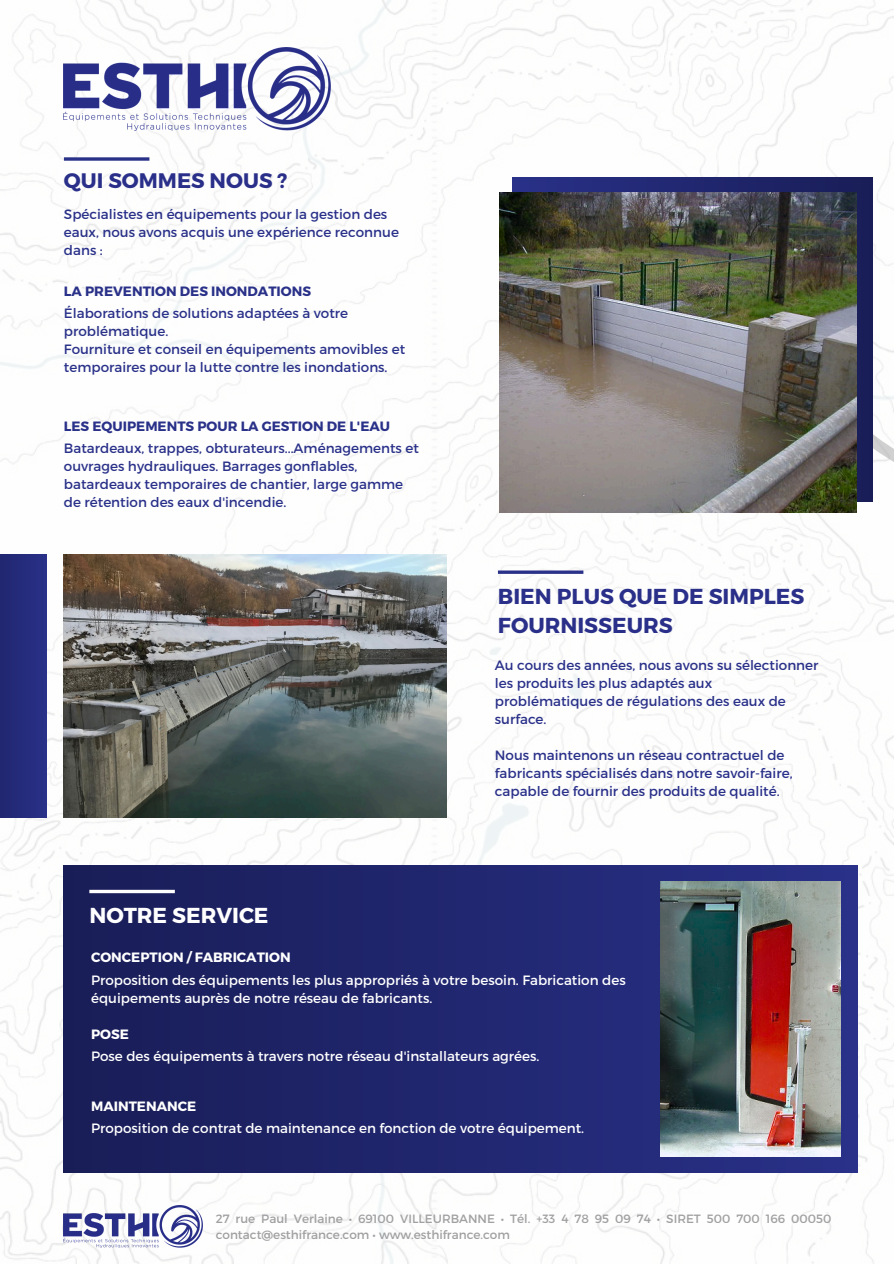
<style>
.page{position:relative;width:894px;height:1264px;background:#fff}
.page>*{position:absolute;margin:0;border:0;box-sizing:border-box;transform-origin:0 0}
.t1{font:700 21.6px/29.2px "Montserrat";color:#2a3089}
.t2{font:700 21.6px "Montserrat";color:#fff}
.t3{font:700 21px "Montserrat";color:#2a3089}
.t4{font:13.5px/18px "Montserrat";color:#2a3189}
.t5{font:13.5px/22.5px "Montserrat";color:#fff}
.t6{font:12px/16px "Montserrat";color:#a0a0a2}
.s1{font-weight:700}
</style>
<div class="page">
<img style="left:0;top:0;width:893px;height:1263px">
<svg style="left:739px;top:169px;width:154px;height:399px"></svg>
<svg style="left:512px;top:178px;width:360px;height:323px;background:#212663"></svg>
<img style="left:499px;top:192px;width:357px;height:321px">
<svg style="left:64px;top:157px;width:85px;height:4px"></svg>
<svg style="left:498px;top:570px;width:85px;height:4px"></svg>
<div style="left:64px;top:865px;width:792px;height:307px;background:linear-gradient(to right,#181d57,#2a3289)"></div>
<svg style="left:89px;top:889px;width:86px;height:4px"></svg>
<div style="left:0;top:554px;width:46px;height:263px;background:#252b7b"></div>
<img style="left:64px;top:48px;width:267px;height:83px">
<img style="left:64px;top:1205px;width:138px;height:42px">
<img style="left:64px;top:554px;width:382px;height:263px">
<img style="left:660px;top:881px;width:180px;height:275px">
<p class="t3" style="left:64px;top:166px;width:225px">QUI SOMMES NOUS ?</p>
<h1 class="t4" style="left:64px;top:205px;width:336px">Spécialistes en équipements pour la gestion des eaux, nous avons acquis une expérience reconnue dans :</h1>
<h2 class="t4" style="left:64px;top:279px;width:285px;line-height:22.5px"><span class="s1">LA PREVENTION DES INONDATIONS<br></span>Élaborations de solutions adaptées à votre</h2>
<h2 class="t4" style="left:64px;top:322px;width:342px">problématique.<br>Fourniture et conseil en équipements amovibles et temporaires pour la lutte contre les inondations.</h2>
<h2 class="t4" style="left:64px;top:414px;width:356px;line-height:22.5px"><span class="s1">LES EQUIPEMENTS POUR LA GESTION DE L'EAU<br></span>Batardeaux, trappes, obturateurs...Aménagements et</h2>
<h2 class="t4" style="left:64px;top:457px;width:340px">ouvrages hydrauliques. Barrages gonflables, batardeaux temporaires de chantier, large gamme de rétention des eaux d'incendie.</h2>
<h2 class="t2" style="left:89px;top:901px;width:181px">NOTRE SERVICE</h2>
<h1 class="t1" style="left:498px;top:580px;width:308px">BIEN PLUS QUE DE SIMPLES<br>FOURNISSEURS</h1>
<p class="t4" style="left:495px;top:655px;width:325px">Au cours des années, nous avons su sélectionner les produits les plus adaptés aux problématiques de régulations des eaux de surface.</p>
<h2 class="t4" style="left:495px;top:745px;width:299px">Nous maintenons un réseau contractuel de fabricants spécialisés dans notre savoir-faire, capable de fournir des produits de qualité.</h2>
<h2 class="t5" style="left:91px;top:945px;width:536px"><span class="s1">CONCEPTION / FABRICATION<br></span>Proposition des équipements les plus appropriés à votre besoin. Fabrication des</h2>
<h2 class="t5" style="left:91px;top:986px;width:342px">équipements auprès de notre réseau de fabricants.</h2>
<h2 class="t5" style="left:91px;top:1022px;width:449px"><span class="s1">POSE<br></span>Pose des équipements à travers notre réseau d'installateurs agrées.</h2>
<p class="t5" style="left:91px;top:1094px;width:494px"><span class="s1">MAINTENANCE<br></span>Proposition de contrat de maintenance en fonction de votre équipement.</p>
<h2 class="t6" style="left:216px;top:1209px;width:617px">27 rue Paul Verlaine • 69100 VILLEURBANNE • Tél. +33 4 78 95 09 74 • SIRET 500 700 166 00050 contact@esthifrance.com • www.esthifrance.com</h2>
</div>
